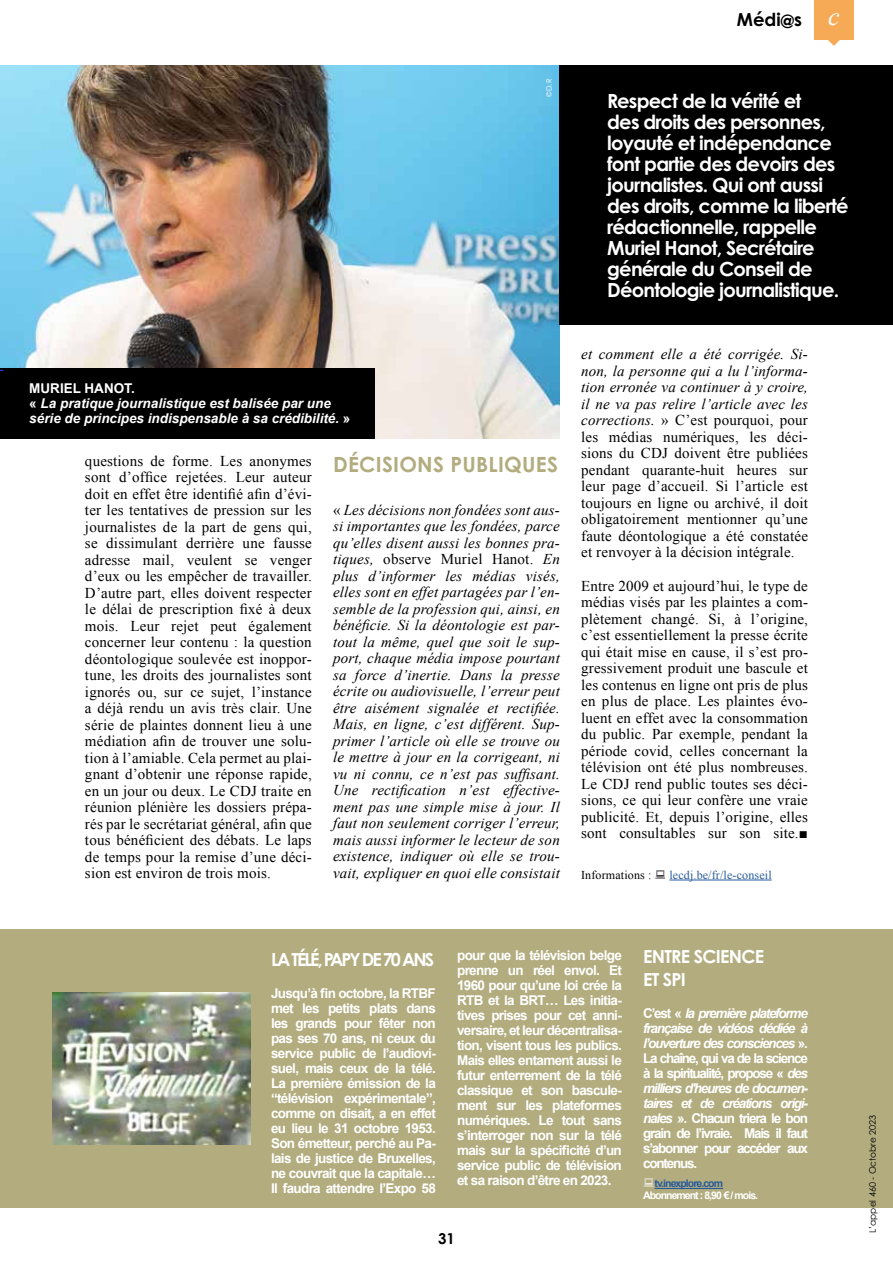
<style>
.page{position:relative;width:893px;height:1263px;background:#fff}
.page>*{position:absolute;margin:0;border:0;box-sizing:border-box;transform-origin:0 0}
.t1{font:700 21px "Century Gothic Pro";letter-spacing:.015em;color:#b2ac7f}
.t2{font:700 19.5px/21px "Century Gothic Pro";letter-spacing:-.04em;color:#fff}
.t3{font:700 18px "Century Gothic Pro";letter-spacing:-.11em;color:#fff}
.t4{font:700 18px/22.5px "Century Gothic Pro";letter-spacing:-.04em;color:#fff}
.t5{font:700 18px "Century Gothic Pro";color:#000}
.t6{font:15px/16.5px "Times New Roman";letter-spacing:.015em;color:#000;text-align:justify}
.t7{font:italic 15px/16.5px "Times New Roman";letter-spacing:.015em;color:#000;text-align:justify}
.t8{font:700 15px "Century Gothic Pro";color:#000}
.t9{font:700 13.5px/15px "Arial";letter-spacing:-.05em;color:#fff;text-align:justify}
.t10{font:italic 700 13.5px/15px "Arial";color:#fff}
.t11{font:12px "Times New Roman";letter-spacing:.015em;color:#275b9b}
.t12{font:12px "Times New Roman";letter-spacing:.015em;color:#000}
.t13{font:700 10.5px "Arial";letter-spacing:-.09em;color:#fff}
.t14{font:700 10.5px "Arial";letter-spacing:-.09em;color:#275b9b}
.t15{font:9px "Century Gothic Pro";color:#000}
.t16{font:7.5px "Century Gothic Pro";color:#fff}
.s1{font-style:normal}
.s2{font-family:"Times New Roman";font-weight:400;font-style:italic;font-size:26.1px;color:#fff}
.s3{font-style:italic}
</style>
<div class="page">
<img style="left:0;top:65px;width:559px;height:373px">
<div style="left:0;top:929px;width:893px;height:279px;background:#b2ac7f"></div>
<div style="left:814px;top:0;width:40px;height:39px;background:#f7aa55"></div>
<svg style="left:827px;top:39px;width:13px;height:7px"></svg>
<img style="left:52px;top:992px;width:198px;height:152px">
<hr style="left:655px;top:1188px;width:68px;height:1px;background:#275b9b">
<div style="left:560px;top:65px;width:333px;height:259px;background:#000"></div>
<hr style="left:669px;top:880px;width:103px;height:1px;background:#275b9b">
<div style="left:0;top:368px;width:374px;height:70px;background:#000"></div>
<p class="t10" style="left:29px;top:381px;width:323px"><span class="s1">MURIEL HANOT.<br>«</span> La pratique journalistique est balisée par une série de principes indispensable à sa crédibilité. <span class="s1">»</span></p>
<p class="t16" style="left:545px;top:97px;width:19px;rotate:-90deg">©D.R</p>
<p class="t6" style="left:85px;top:452px;width:228px">questions de forme. Les anonymes sont d’office rejetées. Leur auteur doit en effet être identifié afin d’évi&shy;ter les tentatives de pression sur les journalistes de la part de gens qui, se dissimulant derrière une fausse adresse mail, veulent se venger d’eux ou les empêcher de travailler.<br>D’autre part, elles doivent respecter le délai de prescription fixé à deux mois. Leur rejet peut également concerner leur contenu : la question déontologique soulevée est inoppor&shy;tune, les droits des journalistes sont ignorés ou, sur ce sujet, l’instance a déjà rendu un avis très clair. Une série de plaintes donnent lieu à une médiation afin de trouver une solu&shy;tion à l’amiable. Cela permet au plai&shy;gnant d’obtenir une réponse rapide, en un jour ou deux. Le CDJ traite en réunion plénière les dossiers prépa&shy;rés par le secrétariat général, afin que tous bénéficient des débats. Le laps de temps pour la remise d’une déci&shy;sion est environ de trois mois.</p>
<h1 class="t1" style="left:333px;top:451px;width:226px">DÉCISIONS PUBLIQUES</h1>
<p class="t7" style="left:333px;top:501px;width:228px"><span class="s1">«</span> Les décisions non fondées sont aus&shy;si importantes que les fondées, parce qu’elles disent aussi les bonnes pra&shy;tiques, <span class="s1">observe Muriel Hanot.</span> En plus d’informer les médias visés, elles sont en effet partagées par l’en&shy;semble de la profession qui, ainsi, en bénéficie. Si la déontologie est par&shy;tout la même, quel que soit le sup&shy;port, chaque média impose pourtant sa force d’inertie. Dans la presse écrite ou audiovisuelle, l’erreur peut être aisément signalée et rectifiée.<br>Mais, en ligne, c’est différent. Sup&shy;primer l’article où elle se trouve ou le mettre à jour en la corrigeant, ni vu ni connu, ce n’est pas suffisant.<br>Une rectification n’est effective&shy;ment pas une simple mise à jour. Il faut non seulement corriger l’erreur, mais aussi informer le lecteur de son existence, indiquer où elle se trou&shy;vait, expliquer en quoi elle consistait</p>
<p class="t5" style="left:737px;top:8px;width:104px">Médi@s <span class="s2">c</span></p>
<p class="t2" style="left:607px;top:90px;width:243px">Respect de la vérité et<br>des droits des personnes, loyauté et indépendance font partie des devoirs des journalistes. Qui ont aussi des droits, comme la liberté rédactionnelle, rappelle<br>Muriel Hanot, Secrétaire générale du Conseil de<br>Déontologie journalistique.</p>
<p class="t6" style="left:581px;top:346px;width:228px"><span class="s3">et comment elle a été corrigée. Si&shy;non, la personne qui a lu l’informa&shy;tion erronée va continuer à y croire, il ne va pas relire l’article avec les corrections.</span> » C’est pourquoi, pour les médias numériques, les déci&shy;sions du CDJ doivent être publiées pendant quarante-huit heures sur leur page d’accueil. Si l’article est toujours en ligne ou archivé, il doit obligatoirement mentionner qu’une faute déontologique a été constatée et renvoyer à la décision intégrale.</p>
<p class="t6" style="left:581px;top:577px;width:228px">Entre 2009 et aujourd’hui, le type de médias visés par les plaintes a com&shy;plètement changé. Si, à l’origine, c’est essentiellement la presse écrite qui était mise en cause, il s’est pro&shy;gressivement produit une bascule et les contenus en ligne ont pris de plus en plus de place. Les plaintes évo&shy;luent en effet avec la consommation du public. Par exemple, pendant la période covid, celles concernant la télévision ont été plus nombreuses.<br>Le CDJ rend public toutes ses déci&shy;sions, ce qui leur confère une vraie publicité. Et, depuis l’origine, elles sont consultables sur son site.■</p>
<p class="t12" style="left:581px;top:868px;width:72px">Informations :</p>
<p class="t11" style="left:669px;top:868px;width:104px">lecdj.be/fr/le-conseil</p>
<p class="t3" style="left:271px;top:948px;width:165px">LA TÉLÉ, PAPY DE 70 ANS</p>
<p class="t9" style="left:271px;top:985px;width:166px">Jusqu’à fin octobre, la RTBF met les petits plats dans les grands pour fêter non pas ses 70 ans, ni ceux du service public de l’audiovi&shy;suel, mais ceux de la télé.<br>La première émission de la “télévision expérimentale”, comme on disait, a en effet eu lieu le 31 octobre 1953.<br>Son émetteur, perché au Pa&shy;lais de justice de Bruxelles, ne couvrait que la capitale… Il faudra attendre l’Expo 58</p>
<p class="t9" style="left:457px;top:948px;width:166px">pour que la télévision belge prenne un réel envol. Et 1960 pour qu’une loi crée la RTB et la BRT… Les initia&shy;tives prises pour cet anni&shy;versaire, et leur décentralisa&shy;tion, visent tous les publics.<br>Mais elles entament aussi le futur enterrement de la télé classique et son bascule&shy;ment sur les plateformes numériques. Le tout sans s’interroger non sur la télé mais sur la spécificité d’un service public de télévision et sa raison d’être en 2023.</p>
<p class="t8" style="left:438px;top:1229px;width:18px">31</p>
<p class="t4" style="left:643px;top:945px;width:122px">ENTRE SCIENCE<br>ET SPI</p>
<p class="t9" style="left:643px;top:1006px;width:166px">C’est « <span class="s3">la première plateforme française de vidéos dédiée à l’ouverture des consciences</span> ».<br>La chaîne, qui va de la science à la spiritualité, propose « <span class="s3">des milliers d'heures de documen&shy;taires et de créations origi&shy;nales</span> ». Chacun triera le bon grain de l’ivraie. Mais il faut s’abonner pour accéder aux contenus.</p>
<p class="t14" style="left:655px;top:1178px;width:70px">tv.inexplore.com</p>
<p class="t13" style="left:643px;top:1190px;width:117px">Abonnement : 8,90 € / mois.</p>
<p class="t15" style="left:867px;top:1233px;width:120px;rotate:-90deg">L’appel 460 - Octobre 2023</p>
</div>
